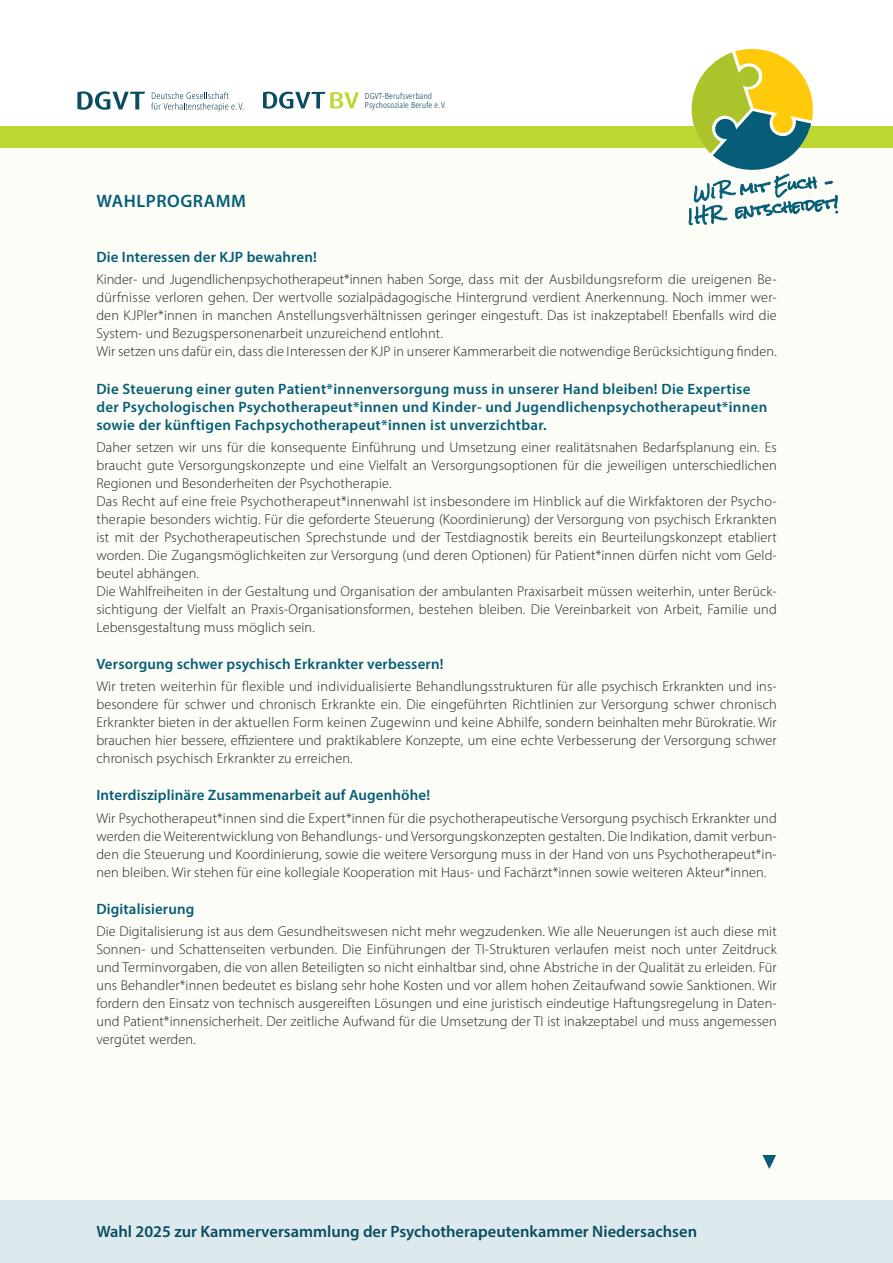
<style>
.page{position:relative;width:893px;height:1263px;background:#fff}
.page>*{position:absolute;margin:0;border:0;box-sizing:border-box;transform-origin:0 0}
.Überschrift_Infokast{font:600 18px "Myriad Pro";letter-spacing:.03em;color:#065d77}
.t1{font:600 16.5px "Myriad Pro";color:#0a4c61}
.Überschrift_Infokast-2{font:600 15px/18px "Myriad Pro";letter-spacing:.02em;color:#065d77}
.Fließtext_9_5_pt___1{font:300 14.25px/18px "Myriad Pro";letter-spacing:.01em;color:#231f20;text-align:justify}
.t2{font:300 condensed 8.4px/9.8px "Noto Sans";letter-spacing:.02em;color:#00364d}
</style>
<div class="page">
<div style="left:0;top:1199px;width:893px;height:64px;background:#dceaee"></div>
<div style="left:0;top:137px;width:893px;height:1063px;background:#fbfdf6"></div>
<div style="left:0;top:126px;width:893px;height:22px;background:#bed630"></div>
<svg style="left:263px;top:92px;width:96px;height:17px"></svg>
<svg style="left:77px;top:91px;width:68px;height:19px"></svg>
<svg style="left:151px;top:92px;width:93px;height:20px"></svg>
<svg style="left:688px;top:48px;width:150px;height:177px"></svg>
<svg style="left:762px;top:1155px;width:14px;height:14px"></svg>
<p class="Überschrift_Infokast" style="left:97px;top:190px;width:151px">WAHLPROGRAMM</p>
<p class="t2" style="left:365px;top:91px;width:83px">DGVT-Berufsverband<br>Psychosoziale Berufe e.V.</p>
<p class="Überschrift_Infokast-2" style="left:96px;top:248px;width:222px">Die Interessen der KJP bewahren!</p>
<p class="Fließtext_9_5_pt___1" style="left:96px;top:270px;width:682px">Kinder- und Jugendlichenpsychotherapeut*innen haben Sorge, dass mit der Ausbildungsreform die ureigenen Be&shy;dürfnisse verloren gehen. Der wertvolle sozialpädagogische Hintergrund verdient Anerkennung. Noch immer wer&shy;den KJPler*innen in manchen Anstellungsverhältnissen geringer eingestuft. Das ist inakzeptabel! Ebenfalls wird die System- und Bezugspersonenarbeit unzureichend entlohnt.</p>
<p class="Fließtext_9_5_pt___1" style="left:96px;top:342px;width:682px">Wir setzen uns dafür ein, dass die Interessen der KJP in unserer Kammerarbeit die notwendige Berücksichtigung finden.</p>
<p class="Überschrift_Infokast-2" style="left:96px;top:379px;width:672px">Die Steuerung einer guten Patient*innenversorgung muss in unserer Hand bleiben! Die Expertise der Psychologischen Psychotherapeut*innen und Kinder- und Jugendlichenpsychotherapeut*innen sowie der künftigen Fachpsychotherapeut*innen ist unverzichtbar.</p>
<p class="Fließtext_9_5_pt___1" style="left:96px;top:438px;width:682px">Daher setzen wir uns für die konsequente Einführung und Umsetzung einer realitätsnahen Bedarfsplanung ein. Es braucht gute Versorgungskonzepte und eine Vielfalt an Versorgungsoptionen für die jeweiligen unterschiedlichen Regionen und Besonderheiten der Psychotherapie.</p>
<p class="Fließtext_9_5_pt___1" style="left:96px;top:492px;width:682px">Das Recht auf eine freie Psychotherapeut*innenwahl ist insbesondere im Hinblick auf die Wirkfaktoren der Psycho&shy;therapie besonders wichtig. Für die geforderte Steuerung (Koordinierung) der Versorgung von psychisch Erkrankten ist mit der Psychotherapeutischen Sprechstunde und der Testdiagnostik bereits ein Beurteilungskonzept etabliert worden. Die Zugangsmöglichkeiten zur Versorgung (und deren Optionen) für Patient*innen dürfen nicht vom Geld&shy;beutel abhängen.</p>
<p class="Fließtext_9_5_pt___1" style="left:96px;top:582px;width:682px">Die Wahlfreiheiten in der Gestaltung und Organisation der ambulanten Praxisarbeit müssen weiterhin, unter Berück&shy;sichtigung der Vielfalt an Praxis-Organisationsformen, bestehen bleiben. Die Vereinbarkeit von Arbeit, Familie und Lebensgestaltung muss möglich sein.</p>
<p class="Überschrift_Infokast-2" style="left:96px;top:654px;width:349px">Versorgung schwer psychisch Erkrankter verbessern!</p>
<p class="Fließtext_9_5_pt___1" style="left:96px;top:677px;width:682px">Wir treten weiterhin für flexible und individualisierte Behandlungsstrukturen für alle psychisch Erkrankten und ins&shy;besondere für schwer und chronisch Erkrankte ein. Die eingeführten Richtlinien zur Versorgung schwer chronisch Erkrankter bieten in der aktuellen Form keinen Zugewinn und keine Abhilfe, sondern beinhalten mehr Bürokratie. Wir brauchen hier bessere, effizientere und praktikablere Konzepte, um eine echte Verbesserung der Versorgung schwer chronisch psychisch Erkrankter zu erreichen.</p>
<p class="Überschrift_Infokast-2" style="left:96px;top:786px;width:335px">Interdisziplinäre Zusammenarbeit auf Augenhöhe!</p>
<p class="Fließtext_9_5_pt___1" style="left:96px;top:809px;width:682px">Wir Psychotherapeut*innen sind die Expert*innen für die psychotherapeutische Versorgung psychisch Erkrankter und werden die Weiterentwicklung von Behandlungs- und Versorgungskonzepten gestalten. Die Indikation, damit verbun&shy;den die Steuerung und Koordinierung, sowie die weitere Versorgung muss in der Hand von uns Psychotherapeut*in&shy;nen bleiben. Wir stehen für eine kollegiale Kooperation mit Haus- und Fachärzt*innen sowie weiteren Akteur*innen.</p>
<p class="Überschrift_Infokast-2" style="left:96px;top:899px;width:100px">Digitalisierung</p>
<p class="Fließtext_9_5_pt___1" style="left:96px;top:922px;width:682px">Die Digitalisierung ist aus dem Gesundheitswesen nicht mehr wegzudenken. Wie alle Neuerungen ist auch diese mit Sonnen- und Schattenseiten verbunden. Die Einführungen der TI-Strukturen verlaufen meist noch unter Zeitdruck und Terminvorgaben, die von allen Beteiligten so nicht einhaltbar sind, ohne Abstriche in der Qualität zu erleiden. Für uns Behandler*innen bedeutet es bislang sehr hohe Kosten und vor allem hohen Zeitaufwand sowie Sanktionen. Wir fordern den Einsatz von technisch ausgereiften Lösungen und eine juristisch eindeutige Haftungsregelung in Daten&shy;und Patient*innensicherheit. Der zeitliche Aufwand für die Umsetzung der TI ist inakzeptabel und muss angemessen vergütet werden.</p>
<p class="t1" style="left:96px;top:1221px;width:602px">Wahl 2025 zur Kammerversammlung der Psychotherapeutenkammer Niedersachsen</p>
</div>
